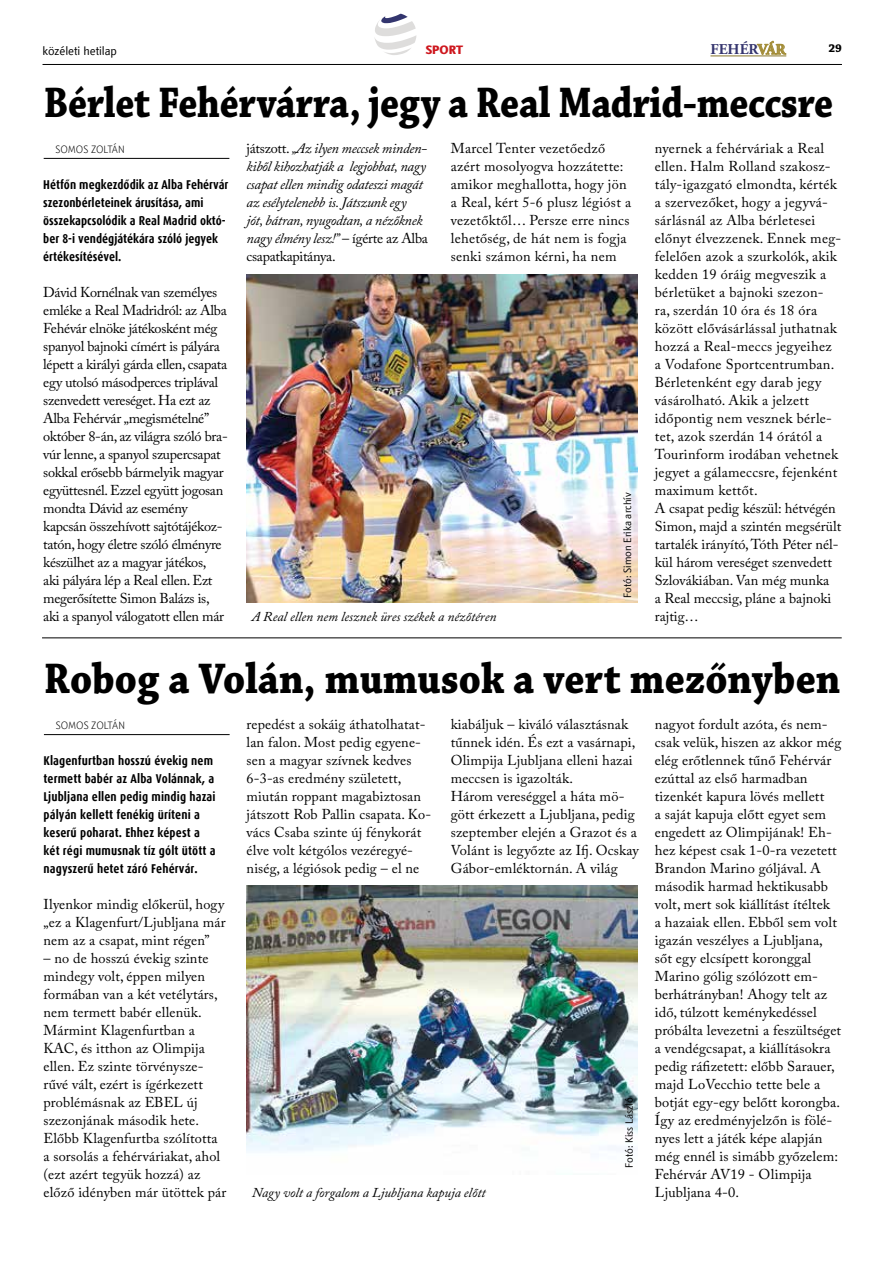
<style>
.page{position:relative;width:893px;height:1263px;background:#fff}
.page>*{position:absolute;margin:0;border:0;box-sizing:border-box;transform-origin:0 0}
.t1{font:700 45px "Chaparral Pro";letter-spacing:-.005em;color:#000;scale:.85 1}
.t2{font:700 45px "Chaparral Pro";letter-spacing:-.005em;color:#000;scale:.9 1}
.t3{font:700 15px "Adobe Garamond Pro";color:#34346e}
.t4{font:14.25px/18px "Adobe Caslon Pro";letter-spacing:.01em;color:#000}
.t5{font:14.25px/18px "Adobe Caslon Pro";letter-spacing:-.02em;color:#000}
.t6{font:italic 14.25px/18px "Adobe Caslon Pro";letter-spacing:-.02em;color:#000}
.t7{font:italic 13.5px "Adobe Caslon Pro";color:#000}
.t8{font:700 12.75px/18px "Dax CE Condensed";letter-spacing:.01em;color:#000}
.t9{font:12px "Textra LT";color:#000}
.t10{font:800 12px "Textra LT";color:#ce171e}
.t11{font:700 12px "Chaparral Pro";color:#000}
.t12{font:10.5px "Textra LT";color:#000}
.t13{font:300 10.5px "Textra LT";color:#000}
.s1{color:#a38d38}
.s2{font-style:normal}
</style>
<div class="page">
<hr style="left:43px;top:64px;width:799px;height:1px;background:#000">
<svg style="left:757px;top:41px;width:29px;height:14px"></svg>
<hr style="left:710px;top:56px;width:76px;height:1px;background:#87762c">
<svg style="left:374px;top:14px;width:42px;height:41px"></svg>
<hr style="left:44px;top:734px;width:186px;height:1px;background:#000">
<hr style="left:44px;top:158px;width:185px;height:1px;background:#000">
<hr style="left:42px;top:637px;width:800px;height:1px;background:#000">
<img style="left:247px;top:885px;width:391px;height:267px">
<img style="left:247px;top:274px;width:391px;height:329px">
<p class="t9" style="left:43px;top:43px;width:76px">közéleti hetilap</p>
<p class="t10" style="left:426px;top:42px;width:39px">SPORT</p>
<p class="t3" style="left:710px;top:41px;width:77px">FEHÉR<span class="s1">VÁR</span></p>
<p class="t11" style="left:828px;top:41px;width:15px">29</p>
<h1 class="t1" style="left:44px;top:76px;width:930px">Bérlet Fehérvárra, jegy a Real Madrid-meccsre</h1>
<p class="t13" style="left:56px;top:143px;width:71px">SOMOS ZOLTÁN</p>
<p class="t8" style="left:43px;top:176px;width:187px">Hétfőn megkezdődik az Alba Fehérvár szezonbérleteinek árusítása, ami összekapcsolódik a Real Madrid októ&shy;ber 8-i vendégjátékára szóló jegyek értékesítésével.</p>
<p class="t5" style="left:43px;top:283px;width:186px">Dávid Kornélnak van személyes emléke a Real Madridról: az Alba<br>Fehévár elnöke játékosként még spanyol bajnoki címért is pályára lépett a királyi gárda ellen, csapata egy utolsó másodperces triplával szenvedett vereséget. Ha ezt az<br>Alba Fehérvár „megismételné” október 8-án, az világra szóló bra&shy;vúr lenne, a spanyol szupercsapat sokkal erősebb bármelyik magyar együttesnél. Ezzel együtt jogosan mondta Dávid az esemény kapcsán összehívott sajtótájékoz&shy;tatón, hogy életre szóló élményre készülhet az a magyar játékos,<br>aki pályára lép a Real ellen. Ezt megerősítette Simon Balázs is, aki a spanyol válogatott ellen már</p>
<p class="t6" style="left:247px;top:139px;width:183px"><span class="s2">játszott.</span> „Az ilyen meccsek minden&shy;kiből kihozhatják a legjobbat, nagy csapat ellen mindig odateszi magát az esélytelenebb is. Játszunk egy<br>jót, bátran, nyugodtan, a nézőknek nagy élmény lesz!” <span class="s2">– ígérte az Alba csapatkapitánya.</span></p>
<p class="t4" style="left:451px;top:139px;width:182px">Marcel Tenter vezetőedző azért mosolyogva hozzátette: amikor meghallotta, hogy jön a Real, kért 5-6 plusz légióst a vezetőktől… Persze erre nincs lehetőség, de hát nem is fogja senki számon kérni, ha nem</p>
<p class="t4" style="left:655px;top:139px;width:188px">nyernek a fehérváriak a Real ellen. Halm Rolland szakosz&shy;tály-igazgató elmondta, kérték a szervezőket, hogy a jegyvá&shy;sárlásnál az Alba bérletesei előnyt élvezzenek. Ennek meg&shy;felelően azok a szurkolók, akik kedden 19 óráig megveszik a bérletüket a bajnoki szezon&shy;ra, szerdán 10 óra és 18 óra között elővásárlással juthatnak hozzá a Real-meccs jegyeihez<br>a Vodafone Sportcentrumban.<br>Bérletenként egy darab jegy vásárolható. Akik a jelzett időpontig nem vesznek bérle&shy;tet, azok szerdán 14 órától a<br>Tourinform irodában vehetnek jegyet a gálameccsre, fejenként maximum kettőt.<br>A csapat pedig készül: hétvégén<br>Simon, majd a szintén megsérült tartalék irányító, Tóth Péter nél&shy;kül három vereséget szenvedett<br>Szlovákiában. Van még munka<br>a Real meccsig, pláne a bajnoki rajtig…</p>
<p class="t12" style="left:621px;top:598px;width:107px;rotate:-90deg">Fotó: Simon Erika archív</p>
<p class="t7" style="left:252px;top:608px;width:246px">A Real ellen nem lesznek üres székek a nézőtéren</p>
<h1 class="t2" style="left:44px;top:652px;width:887px">Robog a Volán, mumusok a vert mezőnyben</h1>
<p class="t13" style="left:56px;top:719px;width:71px">SOMOS ZOLTÁN</p>
<p class="t8" style="left:43px;top:752px;width:174px">Klagenfurtban hosszú évekig nem termett babér az Alba Volánnak, a<br>Ljubljana ellen pedig mindig hazai pályán kellett fenékig üríteni a keserű poharat. Ehhez képest a két régi mumusnak tíz gólt ütött a nagyszerű hetet záró Fehérvár.</p>
<p class="t4" style="left:43px;top:895px;width:184px;text-align:justify">Ilyenkor mindig előkerül, hogy „ez a Klagenfurt/Ljubljana már nem az a csapat, mint régen”</p>
<p class="t4" style="left:43px;top:949px;width:184px">– no de hosszú évekig szinte mindegy volt, éppen milyen formában van a két vetélytárs, nem termett babér ellenük.<br>Mármint Klagenfurtban a<br>KAC, és itthon az Olimpija ellen. Ez szinte törvénysze&shy;rűvé vált, ezért is ígérkezett problémásnak az EBEL új szezonjának második hete.<br>Előbb Klagenfurtba szólította a sorsolás a fehérváriakat, ahol (ezt azért tegyük hozzá) az előző idényben már ütöttek pár</p>
<p class="t4" style="left:247px;top:715px;width:186px">repedést a sokáig áthatolhatat&shy;lan falon. Most pedig egyene&shy;sen a magyar szívnek kedves<br>6-3-as eredmény született, miután roppant magabiztosan játszott Rob Pallin csapata. Ko&shy;vács Csaba szinte új fénykorát élve volt kétgólos vezéregyé&shy;niség, a légiósok pedig – el ne</p>
<p class="t4" style="left:451px;top:715px;width:190px">kiabáljuk – kiváló választásnak tűnnek idén. És ezt a vasárnapi,<br>Olimpija Ljubljana elleni hazai meccsen is igazolták.<br>Három vereséggel a háta mö&shy;gött érkezett a Ljubljana, pedig szeptember elején a Grazot és a<br>Volánt is legyőzte az Ifj. Ocskay<br>Gábor-emléktornán. A világ</p>
<p class="t4" style="left:655px;top:715px;width:188px">nagyot fordult azóta, és nem&shy;csak velük, hiszen az akkor még elég erőtlennek tűnő Fehérvár ezúttal az első harmadban tizenkét kapura lövés mellett<br>a saját kapuja előtt egyet sem engedett az Olimpijának! Eh&shy;hez képest csak 1-0-ra vezetett<br>Brandon Marino góljával. A második harmad hektikusabb volt, mert sok kiállítást ítéltek<br>a hazaiak ellen. Ebből sem volt igazán veszélyes a Ljubljana, sőt egy elcsípett koronggal<br>Marino gólig szólózott em&shy;berhátrányban! Ahogy telt az idő, túlzott keménykedéssel próbálta levezetni a feszültséget a vendégcsapat, a kiállításokra pedig ráfizetett: előbb Sarauer, majd LoVecchio tette bele a botját egy-egy belőtt korongba.<br>Így az eredményjelzőn is fölé&shy;nyes lett a játék képe alapján még ennél is simább győzelem:<br>Fehérvár AV19 - Olimpija<br>Ljubljana 4-0.</p>
<p class="t12" style="left:623px;top:1168px;width:72px;rotate:-90deg">Fotó: Kiss László</p>
<p class="t7" style="left:252px;top:1184px;width:235px">Nagy volt a forgalom a Ljubljana kapuja előtt</p>
</div>
